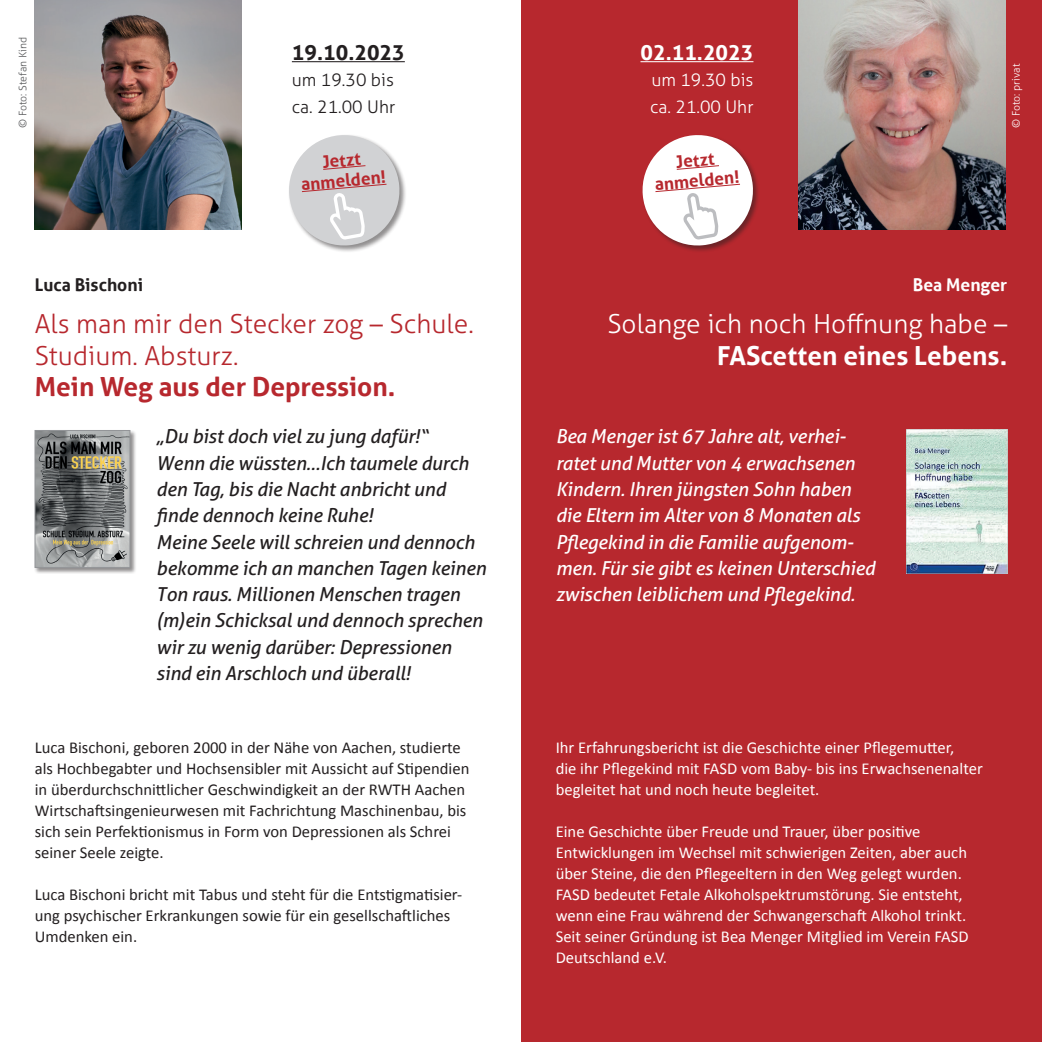
<style>
.page{position:relative;width:1042px;height:1042px;background:#fff}
.page>*{position:absolute;margin:0;border:0;box-sizing:border-box;transform-origin:0 0}
.t1{font:300 26.25px/31.5px "Aller";color:#b7282e}
.t2{font:300 26.25px "Aller";color:#fff}
.t3{font:700 26.25px "Aller";color:#b7282e}
.t4{font:700 26.25px "Aller";color:#fff}
.t5{font:700 21px "Aller";color:#fff}
.t6{font:700 21px "Aller";color:#231f20}
.t7{font:italic 19.25px/26.2px "Aller";letter-spacing:-.01em;color:#231f20}
.t8{font:italic 19.25px/26.2px "Aller";letter-spacing:-.01em;color:#fff}
.t9{font:300 17.5px/26.2px "Aller";color:#fff}
.t10{font:300 17.5px/26.2px "Aller";color:#231f20}
.t11{font:700 17.5px "Aller";color:#231f20}
.t12{font:700 17.5px "Aller";color:#fff}
.t13{font:700 17.32px/20.3px "Aller";color:#b7282e;text-align:center}
.t14{font:16.62px/21px "Calibri";color:#fff}
.t15{font:16.62px/21px "Calibri";color:#231f20}
.t16{font:300 10.5px "Aller";color:#57585a}
.t17{font:300 10.5px "Aller";color:#fff}
</style>
<div class="page">
<div style="left:521px;top:0;width:521px;height:1042px;background:#b7282e"></div>
<img style="left:799px;top:0;width:206px;height:230px">
<hr style="left:640px;top:61px;width:113px;height:1px;background:#fff">
<div style="left:642px;top:134px;width:118px;height:119px;background:#231f20;opacity:.5"></div>
<svg style="left:642px;top:134px;width:113px;height:114px"></svg>
<img style="left:35px;top:0;width:206px;height:230px">
<hr style="left:292px;top:61px;width:113px;height:1px;background:#231f20">
<div style="left:288px;top:134px;width:119px;height:119px;background:#231f20;opacity:.5"></div>
<svg style="left:288px;top:134px;width:114px;height:114px"></svg>
<div style="left:34px;top:429px;width:103px;height:145px;background:#231f20;opacity:.5"></div>
<img style="left:37px;top:432px;width:91px;height:134px">
<div style="left:35px;top:430px;width:95px;height:138px;border:1px solid #939598"></div>
<img style="left:906px;top:430px;width:101px;height:143px">
<p class="t16" style="left:16px;top:128px;width:92px;rotate:-90deg">© Foto: Stefan Kind</p>
<p class="t6" style="left:292px;top:40px;width:114px">19.10.2023</p>
<p class="t10" style="left:292px;top:67px;width:105px">um 19.30 bis ca. 21.00 Uhr</p>
<p class="t13" style="left:299px;top:154px;width:86px;rotate:-5deg">Jetzt anmelden!</p>
<p class="t11" style="left:35px;top:274px;width:110px">Luca Bischoni</p>
<h1 class="t1" style="left:35px;top:308px;width:440px">Als man mir den Stecker zog – Schule.<br>Studium. Absturz.</h1>
<h1 class="t3" style="left:35px;top:371px;width:362px">Mein Weg aus der Depression.</h1>
<p class="t7" style="left:156px;top:423px;width:331px">„Du bist doch viel zu jung dafür!“<br>Wenn die wüssten…Ich taumele durch den Tag, bis die Nacht anbricht und finde dennoch keine Ruhe!<br>Meine Seele will schreien und dennoch bekomme ich an manchen Tagen keinen Ton raus. Millionen Menschen tragen (m)ein Schicksal und dennoch sprechen wir zu wenig darüber: Depressionen sind ein Arschloch und überall!</p>
<p class="t15" style="left:35px;top:737px;width:436px">Luca Bischoni, geboren 2000 in der Nähe von Aachen, studierte als Hochbegabter und Hochsensibler mit Aussicht auf Stipendien in überdurchschnittlicher Geschwindigkeit an der RWTH Aachen Wirtschaftsingenieurwesen mit Fachrichtung Maschinenbau, bis sich sein Perfektionismus in Form von Depressionen als Schrei seiner Seele zeigte.</p>
<p class="t15" style="left:35px;top:884px;width:429px">Luca Bischoni bricht mit Tabus und steht für die Entstigmatisier&shy;ung psychischer Erkrankungen sowie für ein gesellschaftliches<br>Umdenken ein.</p>
<p class="t5" style="left:640px;top:40px;width:114px">02.11.2023</p>
<p class="t9" style="left:650px;top:67px;width:105px">um 19.30 bis ca. 21.00 Uhr</p>
<p class="t13" style="left:652px;top:154px;width:86px;rotate:-5deg">Jetzt anmelden!</p>
<p class="t17" style="left:1010px;top:128px;width:66px;rotate:-90deg">© Foto: privat</p>
<p class="t12" style="left:913px;top:274px;width:96px">Bea Menger</p>
<h1 class="t2" style="left:607px;top:308px;width:401px">Solange ich noch Hoffnung habe –</h1>
<h1 class="t4" style="left:717px;top:339px;width:291px">FAScetten eines Lebens.</h1>
<p class="t8" style="left:556px;top:423px;width:321px">Bea Menger ist 67 Jahre alt, verhei&shy;ratet und Mutter von 4 erwachsenen Kindern. Ihren jüngsten Sohn haben die Eltern im Alter von 8 Monaten als Pflegekind in die Familie aufgenom&shy;men. Für sie gibt es keinen Unterschied zwischen leiblichem und Pflegekind.</p>
<p class="t14" style="left:556px;top:737px;width:429px">Ihr Erfahrungsbericht ist die Geschichte einer Pflegemutter,<br>die ihr Pflegekind mit FASD vom Baby- bis ins Erwachsenenalter begleitet hat und noch heute begleitet.</p>
<p class="t14" style="left:556px;top:821px;width:414px">Eine Geschichte über Freude und Trauer, über positive Entwicklungen im Wechsel mit schwierigen Zeiten, aber auch über Steine, die den Pflegeeltern in den Weg gelegt wurden.<br>FASD bedeutet Fetale Alkoholspektrumstörung. Sie entsteht, wenn eine Frau während der Schwangerschaft Alkohol trinkt.<br>Seit seiner Gründung ist Bea Menger Mitglied im Verein FASD Deutschland e.V.</p>
</div>
